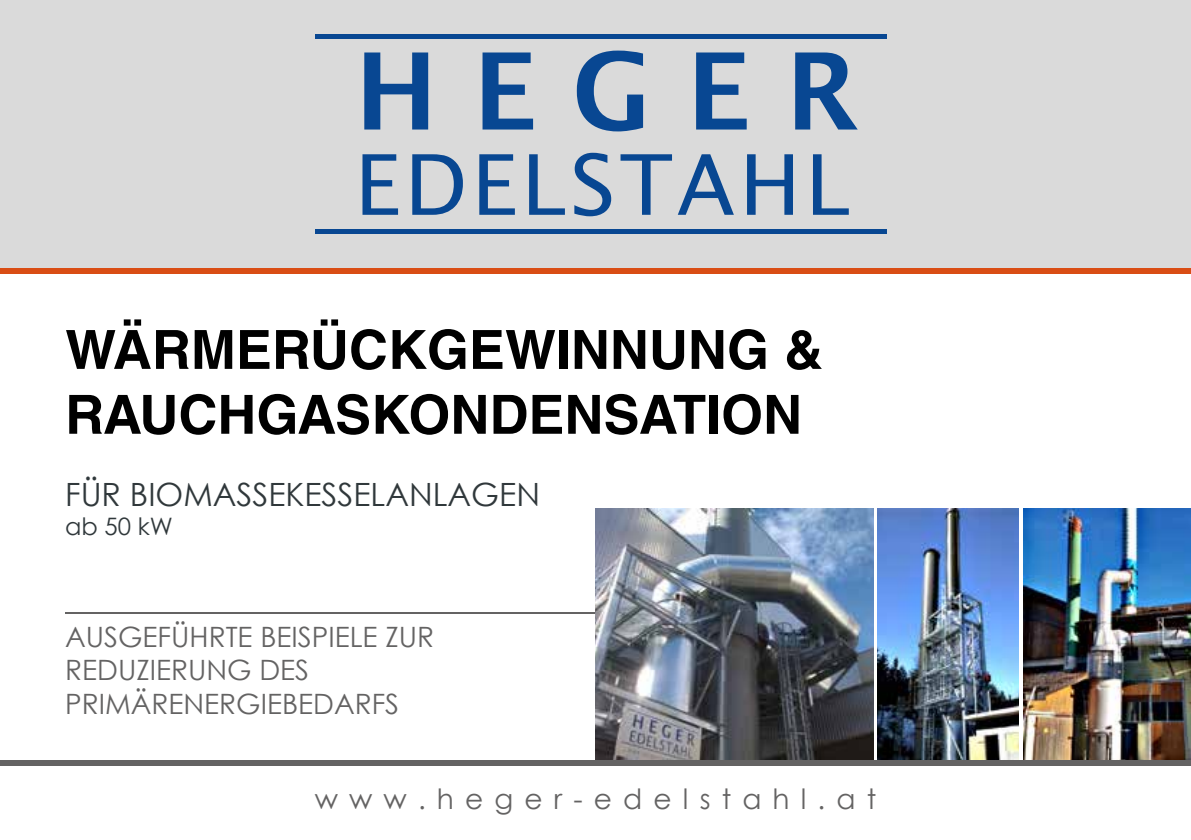
<style>
.page{position:relative;width:1191px;height:840px;background:#fff}
.page>*{position:absolute;margin:0;border:0;box-sizing:border-box;transform-origin:0 0}
.t1{font:700 54px/64.8px "Helvetica LT Std";color:#000}
.t2{font:32px "Century Gothic";color:#30383b}
.t3{font:28px/33.6px "Century Gothic";color:#646363}
.t4{font:28px "Century Gothic";letter-spacing:.4em;color:#646363}
.t5{font:24px "Century Gothic";color:#30383b}
</style>
<div class="page">
<hr style="left:65px;top:611px;width:563px;height:2px;background:#646363">
<img style="left:595px;top:508px;width:278px;height:252px">
<img style="left:878px;top:508px;width:140px;height:252px">
<img style="left:1023px;top:508px;width:168px;height:252px">
<div style="left:0;top:0;width:1191px;height:268px;background:#dadada"></div>
<div style="left:0;top:760px;width:1191px;height:5px;background:#646363"></div>
<svg style="left:364px;top:52px;width:64px;height:77px"></svg>
<svg style="left:482px;top:52px;width:51px;height:77px"></svg>
<svg style="left:577px;top:51px;width:66px;height:80px"></svg>
<svg style="left:696px;top:52px;width:50px;height:77px"></svg>
<svg style="left:795px;top:52px;width:62px;height:77px"></svg>
<svg style="left:362px;top:154px;width:36px;height:61px"></svg>
<svg style="left:412px;top:154px;width:51px;height:61px"></svg>
<svg style="left:479px;top:154px;width:36px;height:61px"></svg>
<svg style="left:529px;top:154px;width:36px;height:61px"></svg>
<svg style="left:574px;top:153px;width:37px;height:63px"></svg>
<svg style="left:620px;top:154px;width:52px;height:61px"></svg>
<svg style="left:678px;top:154px;width:56px;height:61px"></svg>
<svg style="left:747px;top:154px;width:46px;height:61px"></svg>
<svg style="left:813px;top:154px;width:35px;height:61px"></svg>
<hr style="left:315px;top:34px;width:572px;height:4px;background:#084792">
<div style="left:315px;top:229px;width:572px;height:5px;background:#084792"></div>
<div style="left:0;top:268px;width:1191px;height:5px;background:#d94d15"></div>
<h1 class="t1" style="left:65px;top:316px;width:759px">WÄRMERÜCKGEWINNUNG &amp;<br>RAUCHGASKONDENSATION</h1>
<p class="t2" style="left:65px;top:472px;width:476px">FÜR BIOMASSEKESSELANLAGEN</p>
<p class="t5" style="left:65px;top:509px;width:109px">ab 50 kW</p>
<p class="t3" style="left:65px;top:619px;width:370px">AUSGEFÜHRTE BEISPIELE ZUR<br>REDUZIERUNG DES<br>PRIMÄRENERGIEBEDARFS</p>
<p class="t4" style="left:315px;top:778px;width:563px">www.heger-edelstahl.at</p>
</div>
